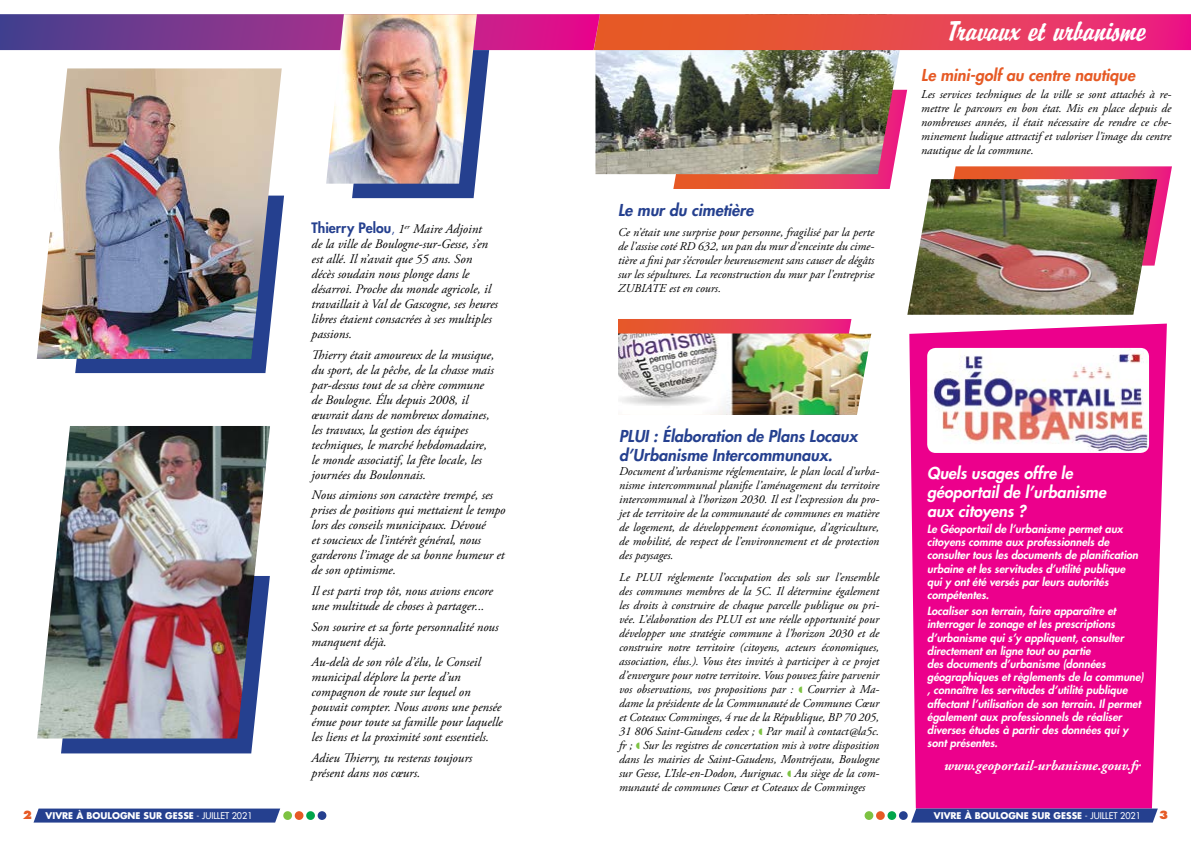
<style>
.page{position:relative;width:1191px;height:842px;background:#fff}
.page>*{position:absolute;margin:0;border:0;box-sizing:border-box;transform-origin:0 0}
.t1{font:italic 30px "Brody D";color:#fff;scale:1.07 1}
.t2{font:italic 800 16px/19.2px "Futura";color:#25408f}
.t3{font:italic 800 16px/19.2px "Futura";color:#fff}
.t4{font:italic 800 16px "Futura";color:#e65a25}
.t5{font:italic 700 14px "Adobe Garamond Pro";color:#fff}
.t6{font:italic 13px/15px "Adobe Garamond Pro";color:#000}
.t7{font:italic 12px/14px "Adobe Garamond Pro";color:#000;text-align:justify}
.t8{font:italic 800 11px/13.2px "Futura";color:#fff}
.t9{font:800 11px "Futura";color:#e65a25}
.t10{font:700 9px "Futura";color:#fff}
.t11{font:9px "Futura";color:#fff}
.s1{font-family:"Futura";font-weight:800;font-style:normal;font-size:14px;color:#25408f}
.s2{font-family:"Futura";font-style:normal;font-size:12px;color:#25408f}
.s3{font-weight:800;font-size:11px;color:#e65a25}
.s4{font-weight:400}
</style>
<div class="page">
<div style="left:910px;top:400px;width:255px;height:408px;background:#ec008c"></div>
<img style="left:619px;top:400px;width:241px;height:15px">
<div style="left:283px;top:811px;width:9px;height:9px;background:#7dc242;border-radius:50%"></div>
<div style="left:295px;top:811px;width:8px;height:9px;background:#e65a25;border-radius:50%"></div>
<div style="left:306px;top:811px;width:9px;height:9px;background:#00a54b;border-radius:50%"></div>
<div style="left:318px;top:811px;width:8px;height:9px;background:#25408f;border-radius:50%"></div>
<div style="left:43px;top:808px;width:228px;height:14px;background:#25408f"></div>
<div style="left:864px;top:811px;width:9px;height:9px;background:#7dc242;border-radius:50%"></div>
<div style="left:876px;top:811px;width:8px;height:9px;background:#e65a25;border-radius:50%"></div>
<div style="left:887px;top:811px;width:9px;height:9px;background:#00a54b;border-radius:50%"></div>
<div style="left:899px;top:811px;width:8px;height:9px;background:#25408f;border-radius:50%"></div>
<div style="left:920px;top:808px;width:228px;height:14px;background:#25408f"></div>
<img style="left:927px;top:400px;width:222px;height:53px">
<svg style="left:61px;top:738px;width:192px;height:15px;background:#2b4490"></svg>
<img style="left:37px;top:426px;width:233px;height:312px">
<img style="left:0;top:14px;width:1191px;height:386px">
<img style="left:37px;top:68px;width:245px;height:291px">
<h1 class="t1" style="left:945px;top:14px;width:195px">Travauxeturbanis me</h1>
<p class="t6" style="left:311px;top:222px;width:188px"><span class="s1">Thierry Pelou</span><span class="s2">,</span> 1<sup>er</sup> Maire Adjoint<br>de la ville de Boulogne-sur-Gesse, s’en est allé. Il n’avait que 55 ans. Son décès soudain nous plonge dans le désarroi. Proche du monde agricole, il travaillait à Val de Gascogne, ses heures libres étaient consacrées à ses multiples passions.</p>
<p class="t6" style="left:311px;top:347px;width:184px">Thierry était amoureux de la musique, du sport, de la pêche, de la chasse mais par-dessus tout de sa chère commune de Boulogne. Élu depuis 2008, il œuvrait dans de nombreux domaines, les travaux, la gestion des équipes techniques, le marché hebdomadaire, le monde associatif, la fête locale, les journées du Boulonnais.</p>
<p class="t6" style="left:311px;top:488px;width:195px">Nous aimions son caractère trempé, ses prises de positions qui mettaient le tempo lors des conseils municipaux. Dévoué<br>et soucieux de l’intérêt général, nous garderons l’image de sa bonne humeur et de son optimisme.</p>
<p class="t6" style="left:311px;top:584px;width:183px">Il est parti trop tôt, nous avions encore une multitude de choses à partager...</p>
<p class="t6" style="left:311px;top:619px;width:188px">Son sourire et sa forte personnalité nous manquent déjà.</p>
<p class="t6" style="left:311px;top:655px;width:193px">Au-delà de son rôle d’élu, le Conseil municipal déplore la perte d’un compagnon de route sur lequel on pouvait compter. Nous avons une pensée émue pour toute sa famille pour laquelle les liens et la proximité sont essentiels.</p>
<p class="t6" style="left:311px;top:751px;width:162px">Adieu Thierry, tu resteras toujours présent dans nos cœurs.</p>
<h2 class="t2" style="left:618px;top:200px;width:137px">Le mur du cimetière</h2>
<p class="t7" style="left:618px;top:225px;width:258px">Ce n’était une surprise pour personne, fragilisé par la perte de l’assise coté RD 632, un pan du mur d’enceinte du cime&shy;tière a fini par s’écrouler heureusement sans causer de dégâts sur les sépultures. La reconstruction du mur par l’entreprise ZUBIATE est en cours.</p>
<h2 class="t4" style="left:921px;top:65px;width:215px">Le mini-golf au centre nautique</h2>
<p class="t7" style="left:921px;top:88px;width:251px">Les services techniques de la ville se sont attachés à re&shy;mettre le parcours en bon état. Mis en place depuis de nombreuses années, il était nécessaire de rendre ce che&shy;minement ludique attractif et valoriser l’image du centre nautique de la commune.</p>
<h2 class="t2" style="left:619px;top:426px;width:240px">PLUI : Élaboration de Plans Locaux d’Urbanisme Intercommunaux.</h2>
<p class="t7" style="left:619px;top:464px;width:262px">Document d’urbanisme réglementaire, le plan local d’urba&shy;nisme intercommunal planifie l’aménagement du territoire intercommunal à l’horizon 2030. Il est l’expression du pro&shy;jet de territoire de la communauté de communes en matière de logement, de développement économique, d’agriculture, de mobilité, de respect de l’environnement et de protection des paysages.</p>
<p class="t7" style="left:619px;top:571px;width:262px">Le PLUI réglemente l’occupation des sols sur l’ensemble des communes membres de la 5C. Il détermine également les droits à construire de chaque parcelle publique ou pri&shy;vée. L’élaboration des PLUI est une réelle opportunité pour développer une stratégie commune à l’horizon 2030 et de construire notre territoire (citoyens, acteurs économiques, association, élus.). Vous êtes invités à participer à ce projet d’envergure pour notre territoire. Vous pouvez faire parvenir vos observations, vos propositions par : Courrier à Ma&shy;dame la présidente de la Communauté de Communes Cœur et Coteaux Comminges, 4 rue de la République, BP 70 205, 31 806 Saint-Gaudens cedex ; Par mail à contact@la5c. fr ; Sur les registres de concertation mis à votre disposition dans les mairies de Saint-Gaudens, Montréjeau, Boulogne sur Gesse, L’Isle-en-Dodon, Aurignac. Au siège de la com&shy;munauté de communes Cœur et Coteaux de Comminges</p>
<h2 class="t3" style="left:927px;top:463px;width:180px">Quels usages offre le géoportail de l’urbanisme aux citoyens ?</h2>
<p class="t8" style="left:927px;top:522px;width:212px">Le Géoportail de l’urbanisme permet aux citoyens comme aux professionnels de consulter tous les documents de planification urbaine et les servitudes d’utilité publique qui y ont été versés par leurs autorités compétentes.</p>
<p class="t8" style="left:927px;top:604px;width:218px">Localiser son terrain, faire apparaître et interroger le zonage et les prescriptions d’urbanisme qui s’y appliquent, consulter directement en ligne tout ou partie<br>des documents d’urbanisme (données géographiques et règlements de la commune) , connaître les servitudes d’utilité publique affectant l’utilisation de son terrain. Il permet également aux professionnels de réaliser diverses études à partir des données qui y sont présentes.</p>
<p class="t5" style="left:944px;top:757px;width:198px">www.geoportail-urbanisme.gouv.fr</p>
<p class="t10" style="left:23px;top:810px;width:185px"><span class="s3">2</span> VIVRE À BOULOGNE SUR GESSE <span class="s4">- JUILLET</span></p>
<p class="t11" style="left:232px;top:810px;width:22px">2021</p>
<p class="t10" style="left:934px;top:810px;width:162px">VIVRE À BOULOGNE SUR GESSE <span class="s4">- JUILLET</span></p>
<p class="t11" style="left:1120px;top:810px;width:22px">2021</p>
<p class="t9" style="left:1159px;top:808px;width:11px">3</p>
</div>
